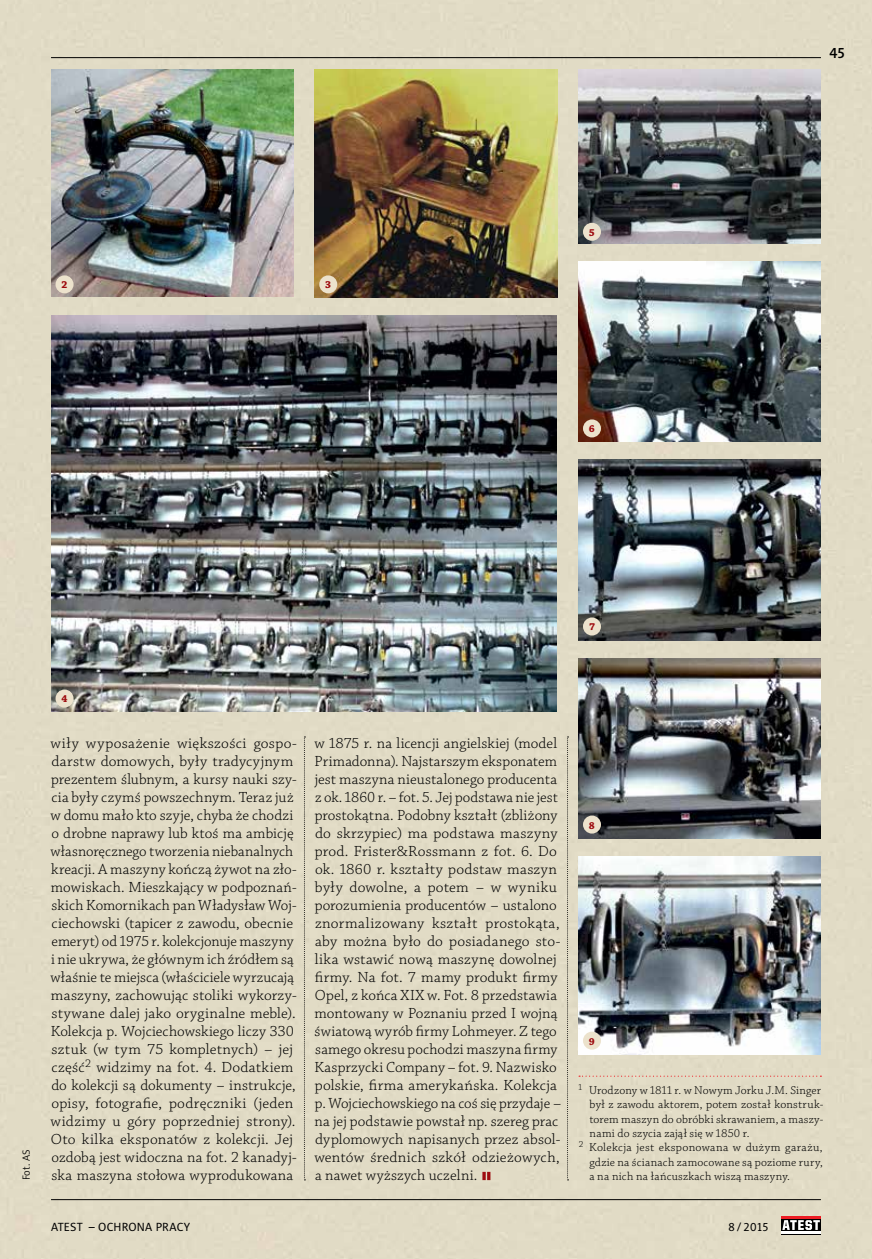
<style>
.page{position:relative;width:872px;height:1259px;background:#e1dbc5}
.page>*{position:absolute;margin:0;border:0;box-sizing:border-box;transform-origin:0 0}
.t1{font:300 15.45px/18px "Chaparral Pro";letter-spacing:.01em;color:#000}
.t2{font:15px "Naomi Sans EFN Medium";color:#000}
.t3{font:300 12px "Chaparral Pro";letter-spacing:.02em;color:#000}
.t4{font:12px "Naomi Sans EFN";letter-spacing:.015em;color:#000}
.t5{font:700 10.65px "Chaparral Pro";color:#9e0b0f}
.t6{font:10.5px "Naomi Sans EFN Light";color:#000}
</style>
<div class="page">
<svg style="left:482px;top:1171px;width:8px;height:9px"></svg>
<svg style="left:304px;top:736px;width:1px;height:444px"></svg>
<img style="left:51px;top:70px;width:242px;height:227px">
<img style="left:315px;top:70px;width:242px;height:228px">
<img style="left:51px;top:316px;width:506px;height:396px">
<img style="left:578px;top:70px;width:243px;height:174px">
<img style="left:578px;top:262px;width:243px;height:179px">
<img style="left:578px;top:460px;width:243px;height:180px">
<img style="left:578px;top:658px;width:243px;height:180px">
<img style="left:578px;top:856px;width:243px;height:198px">
<svg style="left:579px;top:1075px;width:242px;height:1px"></svg>
<svg style="left:567px;top:736px;width:1px;height:444px"></svg>
<hr style="left:51px;top:57px;width:770px;height:1px;background:#000">
<div style="left:781px;top:1218px;width:40px;height:13px;background:#000"></div>
<hr style="left:781px;top:1231px;width:40px;height:2px;background:#fff">
<hr style="left:781px;top:1216px;width:40px;height:2px;background:#ed1d24">
<hr style="left:781px;top:1233px;width:40px;height:1px;background:#000">
<svg style="left:782px;top:1220px;width:38px;height:10px"></svg>
<hr style="left:51px;top:1199px;width:770px;height:1px;background:#000">
<div style="left:583px;top:617px;width:18px;height:18px;background:#ece2cc;border-radius:50%"></div>
<div style="left:56px;top:689px;width:18px;height:18px;background:#ece2cc;border-radius:50%"></div>
<div style="left:319px;top:275px;width:18px;height:18px;background:#ece2cc;border-radius:50%"></div>
<div style="left:56px;top:275px;width:18px;height:18px;background:#ece2cc;border-radius:50%"></div>
<div style="left:583px;top:815px;width:18px;height:18px;background:#ece2cc;border-radius:50%"></div>
<div style="left:583px;top:1031px;width:18px;height:18px;background:#ece2cc;border-radius:50%"></div>
<div style="left:583px;top:223px;width:18px;height:18px;background:#ece2cc;border-radius:50%"></div>
<div style="left:583px;top:419px;width:18px;height:18px;background:#ece2cc;border-radius:50%"></div>
<p class="t5" style="left:62px;top:279px;width:7px">2</p>
<p class="t5" style="left:325px;top:279px;width:7px">3</p>
<p class="t5" style="left:589px;top:226px;width:8px">5</p>
<p class="t5" style="left:589px;top:423px;width:8px">6</p>
<p class="t2" style="left:829px;top:44px;width:17px">45</p>
<p class="t5" style="left:589px;top:621px;width:7px">7</p>
<p class="t6" style="left:20px;top:1180px;width:32px;rotate:-90deg">Fot. AS</p>
<p class="t5" style="left:61px;top:693px;width:8px">4</p>
<p class="t1" style="left:51px;top:735px;width:248px">wiły wyposażenie większości gospo&shy;darstw domowych, były tradycyjnym prezentem ślubnym, a kursy nauki szy&shy;cia były czymś powszechnym. Teraz już w domu mało kto szyje, chyba że chodzi o drobne naprawy lub ktoś ma ambicję własnoręcznego tworzenia niebanalnych kreacji. A maszyny kończą żywot na zło&shy;mowiskach. Mieszkający w podpoznań&shy;skich Komornikach pan Władysław Woj&shy;ciechowski (tapicer z zawodu, obecnie emeryt) od 1975 r. kolekcjonuje maszyny i nie ukrywa, że głównym ich źródłem są właśnie te miejsca (właściciele wyrzucają maszyny, zachowując stoliki wykorzy&shy;stywane dalej jako oryginalne meble).<br>Kolekcja p. Wojciechowskiego liczy 330 sztuk (w tym 75 kompletnych) – jej część<sup>2</sup> widzimy na fot. 4. Dodatkiem do kolekcji są dokumenty – instrukcje, opisy, fotografie, podręczniki (jeden widzimy u góry poprzedniej strony).<br>Oto kilka eksponatów z kolekcji. Jej ozdobą jest widoczna na fot. 2 kanadyj&shy;ska maszyna stołowa wyprodukowana</p>
<p class="t1" style="left:314px;top:735px;width:248px">w 1875 r. na licencji angielskiej (model Primadonna). Najstarszym eksponatem jest maszyna nieustalonego producenta z ok. 1860 r. – fot. 5. Jej podstawa nie jest prostokątna. Podobny kształt (zbliżony do skrzypiec) ma podstawa maszyny prod. Frister&amp;Rossmann z fot. 6. Do ok. 1860 r. kształty podstaw maszyn były dowolne, a potem – w wyniku porozumienia producentów – ustalono znormalizowany kształt prostokąta, aby można było do posiadanego sto&shy;lika wstawić nową maszynę dowolnej firmy. Na fot. 7 mamy produkt firmy Opel, z końca XIX w. Fot. 8 przedstawia montowany w Poznaniu przed I wojną światową wyrób firmy Lohmeyer. Z tego samego okresu pochodzi maszyna firmy Kasprzycki Company – fot. 9. Nazwisko polskie, firma amerykańska. Kolekcja p. Wojciechowskiego na coś się przydaje – na jej podstawie powstał np. szereg prac dyplomowych napisanych przez absol&shy;wentów średnich szkół odzieżowych, a nawet wyższych uczelni.</p>
<p class="t5" style="left:589px;top:819px;width:8px">8</p>
<p class="t5" style="left:589px;top:1035px;width:8px">9</p>
<p class="t3" style="left:578px;top:1083px;width:244px"><sup>1</sup> Urodzony w 1811 r. w Nowym Jorku J.M. Singer</p>
<p class="t3" style="left:589px;top:1097px;width:235px">był z zawodu aktorem, potem został konstruk-</p>
<p class="t3" style="left:589px;top:1112px;width:235px">torem maszyn do obróbki skrawaniem, a maszy-</p>
<p class="t3" style="left:589px;top:1126px;width:162px">nami do szycia zajął się w 1850 r.</p>
<p class="t3" style="left:578px;top:1141px;width:245px"><sup>2</sup> Kolekcja jest eksponowana w dużym garażu,</p>
<p class="t3" style="left:589px;top:1155px;width:235px">gdzie na ścianach zamocowane są poziome rury,</p>
<p class="t3" style="left:589px;top:1169px;width:202px">a na nich na łańcuszkach wiszą maszyny.</p>
<p class="t4" style="left:51px;top:1220px;width:141px">ATEST – OCHRONA PRACY</p>
<p class="t4" style="left:728px;top:1220px;width:42px">8 / 2015</p>
</div>
